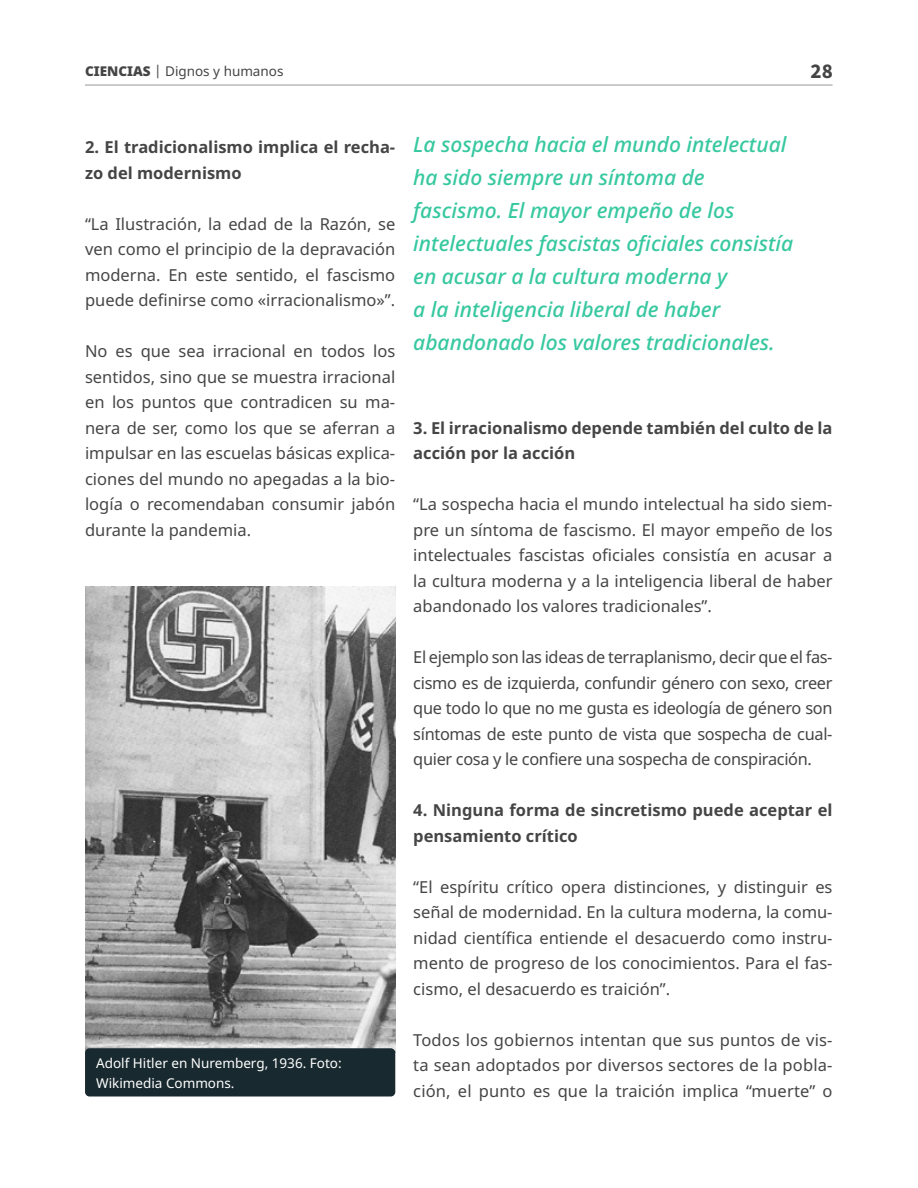
<style>
.page{position:relative;width:918px;height:1188px;background:#fff}
.page>*{position:absolute;margin:0;border:0;box-sizing:border-box;transform-origin:0 0}
.t1{font:italic 500 21px/33px "Noto Sans";color:#37c8a0}
.t2{font:700 21px "Source Sans Pro";color:#454545}
.t3{font:16.5px/25.5px "Noto Sans";color:#454545;text-align:justify}
.t4{font:700 16.5px/25.5px "Noto Sans";color:#454545}
.t5{font:13.5px/19.5px "Noto Sans";color:#fff}
.t6{font:13.5px "Noto Sans";color:#454545}
.s1{font-weight:900}
</style>
<div class="page">
<hr style="left:85px;top:85px;width:748px;height:1px;background:#98989a">
<img style="left:85px;top:586px;width:310px;height:464px">
<div style="left:85px;top:1048px;width:310px;height:49px;background:#18292f;border-radius:5px"></div>
<p class="t6" style="left:85px;top:62px;width:200px"><span class="s1">CIENCIAS</span> | Dignos y humanos</p>
<p class="t2" style="left:811px;top:56px;width:24px">28</p>
<p class="t4" style="left:85px;top:135px;width:312px">2. El tradicionalismo implica el recha&shy;zo del modernismo</p>
<p class="t3" style="left:85px;top:211px;width:312px">“La Ilustración, la edad de la Razón, se ven como el principio de la depravación moderna. En este sentido, el fascismo puede definirse como «irracionalismo»”.</p>
<p class="t3" style="left:85px;top:339px;width:312px">No es que sea irracional en todos los sentidos, sino que se muestra irracional en los puntos que contradicen su ma&shy;nera de ser, como los que se aferran a impulsar en las escuelas básicas explica&shy;ciones del mundo no apegadas a la bio&shy;logía o recomendaban consumir jabón durante la pandemia.</p>
<p class="t5" style="left:96px;top:1054px;width:247px">Adolf Hitler en Nuremberg, 1936. Foto:<br>Wikimedia Commons.</p>
<p class="t1" style="left:413px;top:128px;width:381px">La sospecha hacia el mundo intelectual ha sido siempre un síntoma de fascismo. El mayor empeño de los intelectuales fascistas oficiales consistía en acusar a la cultura moderna y<br>a la inteligencia liberal de haber abandonado los valores tradicionales.</p>
<p class="t4" style="left:413px;top:415px;width:421px">3. El irracionalismo depende también del culto de la acción por la acción</p>
<p class="t3" style="left:413px;top:492px;width:421px">“La sospecha hacia el mundo intelectual ha sido siem&shy;pre un síntoma de fascismo. El mayor empeño de los intelectuales fascistas oficiales consistía en acusar a la cultura moderna y a la inteligencia liberal de haber abandonado los valores tradicionales”.</p>
<p class="t3" style="left:413px;top:645px;width:421px">El ejemplo son las ideas de terraplanismo, decir que el fas&shy;cismo es de izquierda, confundir género con sexo, creer que todo lo que no me gusta es ideología de género son síntomas de este punto de vista que sospecha de cual&shy;quier cosa y le confiere una sospecha de conspiración.</p>
<p class="t4" style="left:413px;top:798px;width:421px">4. Ninguna forma de sincretismo puede aceptar el pensamiento crítico</p>
<p class="t3" style="left:413px;top:874px;width:421px">“El espíritu crítico opera distinciones, y distinguir es señal de modernidad. En la cultura moderna, la comu&shy;nidad científica entiende el desacuerdo como instru&shy;mento de progreso de los conocimientos. Para el fas&shy;cismo, el desacuerdo es traición”.</p>
<p class="t3" style="left:413px;top:1027px;width:421px">Todos los gobiernos intentan que sus puntos de vis&shy;ta sean adoptados por diversos sectores de la pobla&shy;ción, el punto es que la traición implica “muerte” o</p>
</div>
